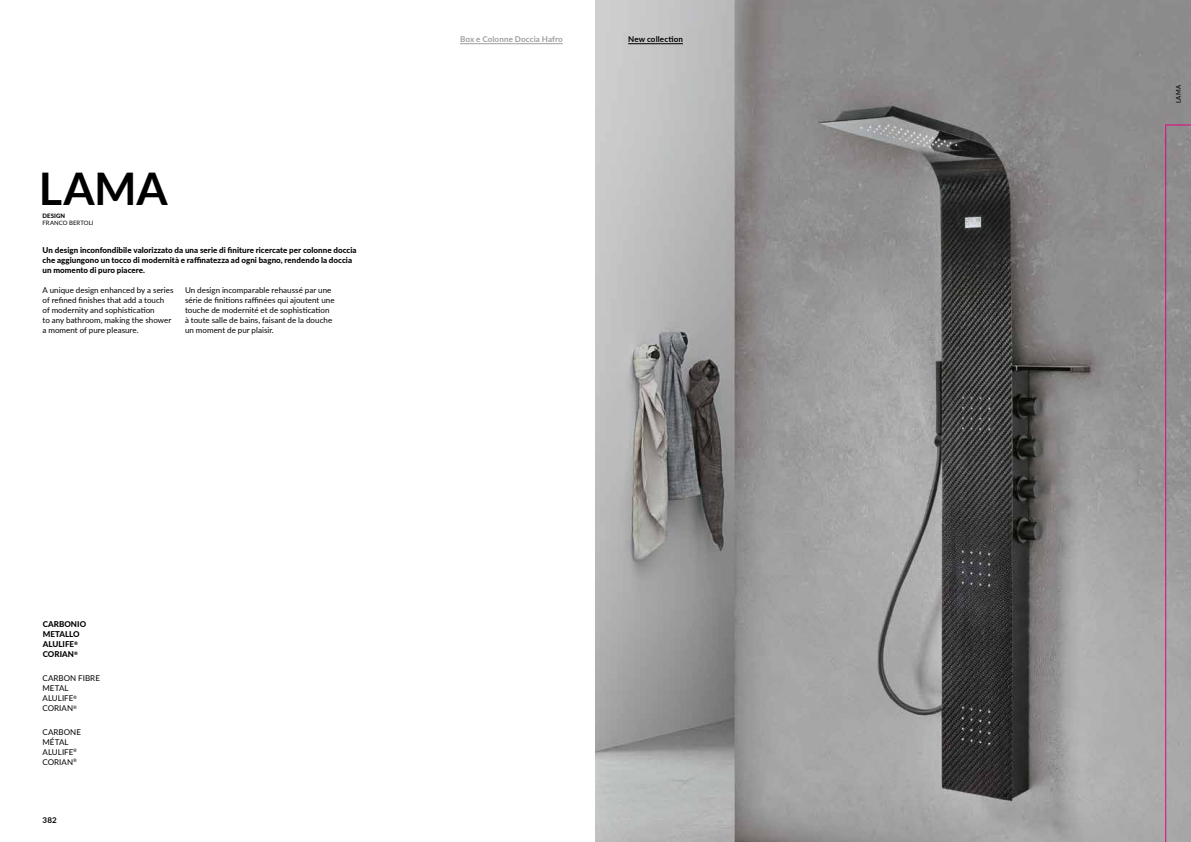
<style>
.page{position:relative;width:1191px;height:842px;background:#fff}
.page>*{position:absolute;margin:0;border:0;box-sizing:border-box;transform-origin:0 0}
.t1{font:700 45px "Lato";color:#000}
.t2{font:8px/10px "Lato";letter-spacing:.005em;color:#000}
.t3{font:800 8px/10px "Lato";letter-spacing:.005em;color:#000}
.t4{font:700 8px "Lato";letter-spacing:.015em;color:#9d9d9c}
.t5{font:700 8px "Lato";letter-spacing:.015em;color:#000}
.t6{font:500 6.5px "Lato";color:#000;scale:.95 1}
.t7{font:6px "Lato";letter-spacing:.015em;color:#000}
.t8{font:800 6px "Lato";letter-spacing:.015em;color:#000}
</style>
<div class="page">
<img style="left:595px;top:0;width:596px;height:842px">
<hr style="left:1165px;top:125px;width:1px;height:717px;background:#e6007e">
<svg style="left:1165px;top:125px;width:26px;height:1px"></svg>
<hr style="left:460px;top:44px;width:103px;height:1px;background:#9d9d9c">
<hr style="left:628px;top:44px;width:55px;height:1px;background:#000">
<h1 class="t1" style="left:39px;top:155px;width:130px">LAMA</h1>
<p class="t8" style="left:43px;top:211px;width:24px">DESIGN</p>
<p class="t7" style="left:43px;top:218px;width:53px">FRANCO BERTOLI</p>
<p class="t3" style="left:43px;top:245px;width:316px">Un design inconfondibile valorizzato da una serie di finiture ricercate per colonne doccia che aggiungono un tocco di modernità e raffinatezza ad ogni bagno, rendendo la doccia un momento di puro piacere.</p>
<p class="t2" style="left:185px;top:285px;width:151px">Un design incomparable rehaussé par une série de finitions raffinées qui ajoutent une touche de modernité et de sophistication à toute salle de bains, faisant de la douche un moment de pur plaisir.</p>
<p class="t2" style="left:43px;top:285px;width:133px">A unique design enhanced by a series of refined finishes that add a touch of modernity and sophistication<br>to any bathroom, making the shower a moment of pure pleasure.</p>
<p class="t4" style="left:460px;top:33px;width:104px">Box e Colonne Doccia Hafro</p>
<p class="t5" style="left:628px;top:33px;width:56px">New collection</p>
<p class="t3" style="left:43px;top:619px;width:45px">CARBONIO<br>METALLO<br>ALULIFE<sup>®<br></sup>CORIAN<sup>®</sup></p>
<p class="t2" style="left:43px;top:673px;width:59px">CARBON FIBRE<br>METAL<br>ALULIFE<sup>®<br></sup>CORIAN<sup>®</sup></p>
<p class="t2" style="left:43px;top:727px;width:40px">CARBONE<br>MÉTAL<br>ALULIFE<sup>®<br></sup>CORIAN<sup>®</sup></p>
<p class="t5" style="left:43px;top:814px;width:16px">382</p>
<p class="t6" style="left:1173px;top:103px;width:20px;rotate:-90deg">LAMA</p>
</div>
